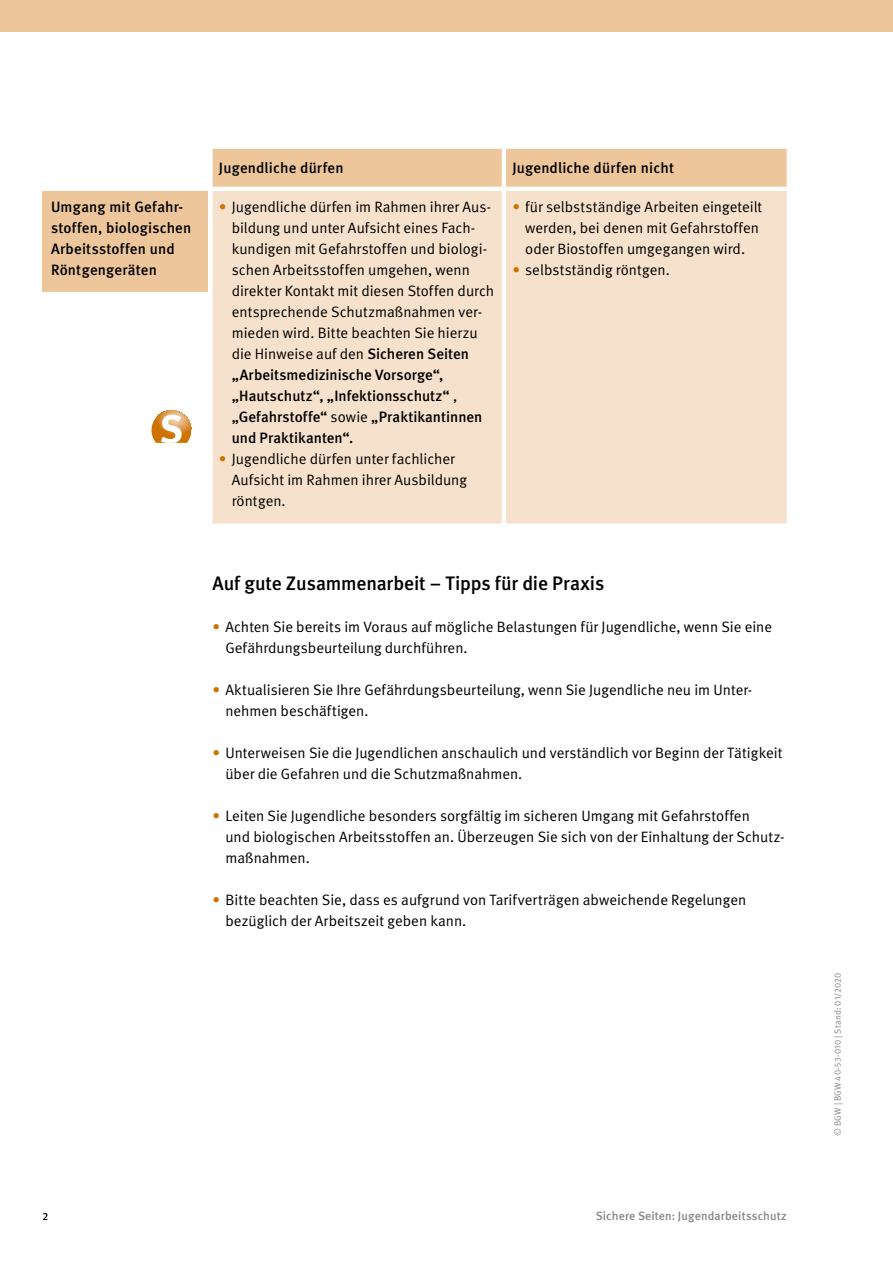
<style>
.page{position:relative;width:893px;height:1263px;background:#fff}
.page>*{position:absolute;margin:0;border:0;box-sizing:border-box;transform-origin:0 0}
.t1{font:700 39.6px "DGUV Meta";color:#fff}
.t2{font:500 19.5px "DGUV Meta";letter-spacing:-.005em;color:#000}
.t3{font:15px/21px "DGUV Meta";color:#000}
.t4{font:500 15px/21px "DGUV Meta";letter-spacing:.01em;color:#000}
.t5{font:500 12px "DGUV Meta";letter-spacing:.01em;color:#878786}
.t6{font:500 10.5px "DGUV Meta";color:#000}
.t7{font:9px "DGUV Meta";letter-spacing:.025em;color:#878786}
.s1{color:#cc7300}
.s2{font-weight:500}
</style>
<div class="page">
<div style="left:0;top:0;width:893px;height:32px;background:#edc69b"></div>
<div style="left:213px;top:149px;width:574px;height:38px;background:#edc69b"></div>
<div style="left:213px;top:191px;width:574px;height:332px;background:#f6e2cc"></div>
<hr style="left:502px;top:149px;width:4px;height:38px;background:#fff">
<hr style="left:502px;top:191px;width:4px;height:332px;background:#fff">
<div style="left:43px;top:191px;width:165px;height:101px;background:#edc69b"></div>
<svg style="left:151px;top:430px;width:39px;height:13px"></svg>
<p class="t4" style="left:219px;top:158px;width:126px">Jugendliche dürfen</p>
<p class="t4" style="left:512px;top:158px;width:163px">Jugendliche dürfen nicht</p>
<p class="t4" style="left:51px;top:197px;width:142px">Umgang mit Gefahr&shy;stoffen, biologischen<br>Arbeitsstoffen und<br>Röntgengeräten</p>
<p class="t3" style="left:232px;top:196px;width:264px;text-indent:-13px"><span class="s1">•</span> Jugendliche dürfen im Rahmen ihrer Aus&shy;bildung und unter Aufsicht eines Fach&shy;kundigen mit Gefahrstoffen und biologi&shy;schen Arbeitsstoffen umgehen, wenn direkter Kontakt mit diesen Stoffen durch entsprechende Schutzmaßnahmen ver&shy;mieden wird. Bitte beachten Sie hierzu die Hinweise auf den <span class="s2">Sicheren Seiten „Arbeitsmedizinische Vorsorge“, „Hautschutz“, „Infektionsschutz“</span> , <span class="s2">„Gefahrstoffe“</span> sowie <span class="s2">„Praktikantinnen und Praktikanten“.</span></p>
<p class="t3" style="left:232px;top:448px;width:237px;text-indent:-13px"><span class="s1">•</span> Jugendliche dürfen unter fachlicher<br>Aufsicht im Rahmen ihrer Ausbildung röntgen.</p>
<h1 class="t1" style="left:160px;top:406px;width:25px">S</h1>
<p class="t3" style="left:525px;top:196px;width:239px;text-indent:-13px"><span class="s1">•</span> für selbstständige Arbeiten eingeteilt werden, bei denen mit Gefahrstoffen oder Biostoffen umgegangen wird.</p>
<p class="t3" style="left:512px;top:259px;width:159px"><span class="s1">•</span> selbstständig röntgen.</p>
<p class="t6" style="left:43px;top:1210px;width:7px">2</p>
<h2 class="t2" style="left:213px;top:572px;width:393px">Auf gute Zusammenarbeit – Tipps für die Praxis</h2>
<p class="t3" style="left:225px;top:616px;width:548px;text-indent:-13px"><span class="s1">•</span> Achten Sie bereits im Voraus auf mögliche Belastungen für Jugendliche, wenn Sie eine<br>Gefährdungsbeurteilung durchführen.</p>
<p class="t3" style="left:225px;top:679px;width:527px;text-indent:-13px"><span class="s1">•</span> Aktualisieren Sie Ihre Gefährdungsbeurteilung, wenn Sie Jugendliche neu im Unter&shy;nehmen beschäftigen.</p>
<p class="t3" style="left:225px;top:742px;width:559px;text-indent:-13px"><span class="s1">•</span> Unterweisen Sie die Jugendlichen anschaulich und verständlich vor Beginn der Tätigkeit über die Gefahren und die Schutzmaßnahmen.</p>
<p class="t3" style="left:225px;top:805px;width:559px;text-indent:-13px"><span class="s1">•</span> Leiten Sie Jugendliche besonders sorgfältig im sicheren Umgang mit Gefahrstoffen<br>und biologischen Arbeitsstoffen an. Überzeugen Sie sich von der Einhaltung der Schutz&shy;maßnahmen.</p>
<p class="t3" style="left:225px;top:889px;width:522px;text-indent:-13px"><span class="s1">•</span> Bitte beachten Sie, dass es aufgrund von Tarifverträgen abweichende Regelungen bezüglich der Arbeitszeit geben kann.</p>
<p class="t5" style="left:596px;top:1209px;width:192px">Sichere Seiten: Jugendarbeitsschutz</p>
<p class="t7" style="left:833px;top:1136px;width:165px;rotate:-90deg">© BGW | BGW 40-53-010 | Stand: 01/2020</p>
</div>
